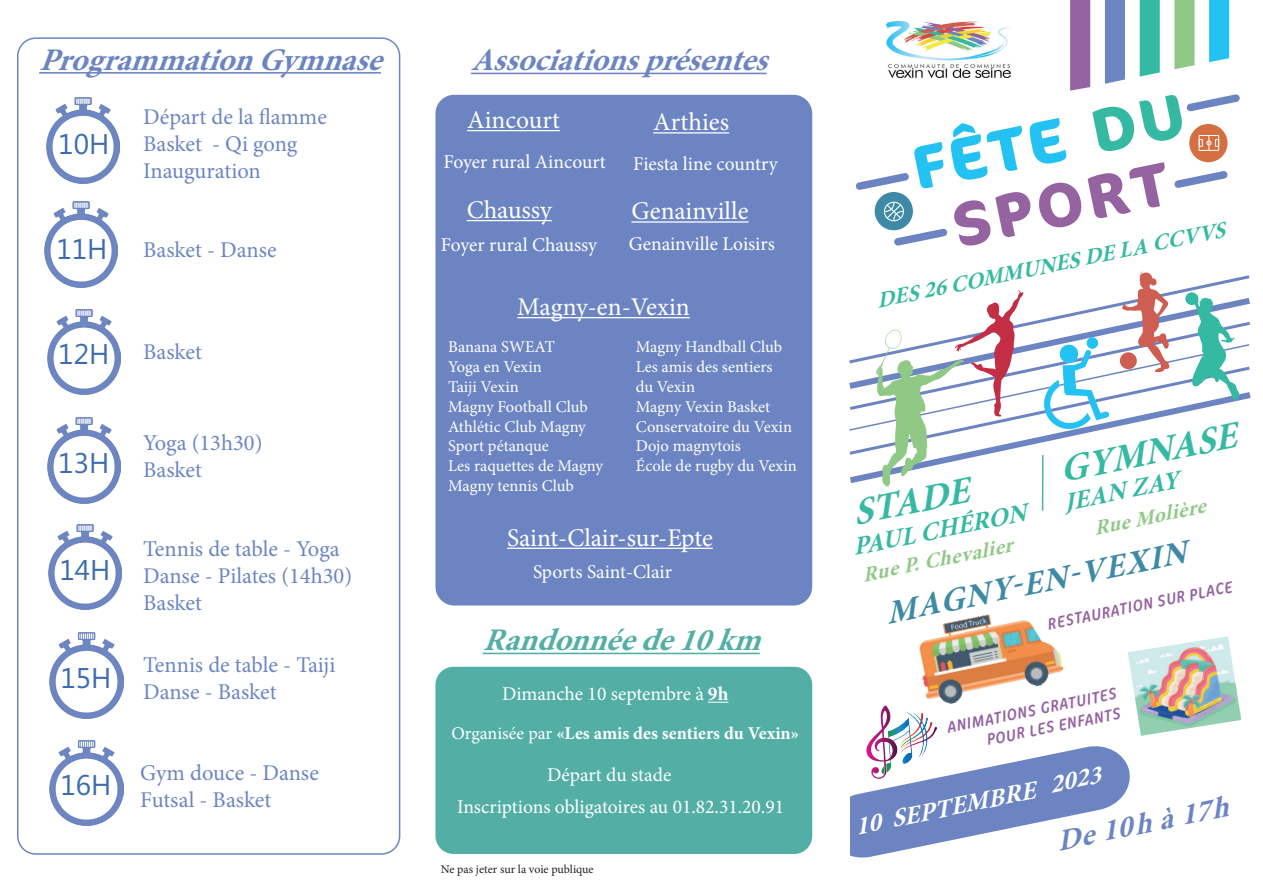
<style>
.page{position:relative;width:1263px;height:893px;background:#fff}
.page>*{position:absolute;margin:0;border:0;box-sizing:border-box;transform-origin:0 0}
.t1{font:700 61.5px/64.8px "Cocon Pro";color:#9663a1;text-align:center}
.t2{font:italic 700 37.5px "Minion Pro";color:#35b9a3}
.t3{font:italic 700 33px "Minion Pro";color:#3e8aa6}
.t4{font:italic 700 31.5px "Minion Pro";color:#6c85c2}
.t5{font:italic 700 31.5px "Minion Pro";color:#53afa6}
.t6{font:italic 700 30px "Minion Pro";color:#6c85c2}
.t7{font:28.5px "Microsoft Phags Pa";color:#3d6cae}
.t8{font:25.5px "Minion Pro";color:#fff}
.t9{font:italic 700 25.5px "Minion Pro";color:#35b9a3}
.t10{font:italic 700 25.5px "Minion Pro";color:#fff}
.t11{font:22.5px/27px "Minion Pro";color:#6c85c2}
.t12{font:italic 700 22.5px "Minion Pro";color:#35b9a3}
.t13{font:italic 700 21px "Minion Pro";color:#8fc985}
.t14{font:19.5px "Minion Pro";color:#fff}
.t15{font:700 18px "Minion Pro";color:#fff}
.t16{font:16.5px/19.8px "Minion Pro";color:#fff}
.t17{font:italic condensed 16.5px/20px "Cocon Pro";color:#9663a1;text-align:right}
.t18{font:12px "Minion Pro";color:#231f20}
.s1{font-weight:700}
.s2{font-weight:400}
.s3{color:#23c2f2}
.s4{color:#35b9a3}
</style>
<div class="page">
<div style="left:436px;top:96px;width:375px;height:509px;background:#6c85c2;border-radius:18px"></div>
<div style="left:435px;top:95px;width:377px;height:510px;border:2px solid #6c85c2;border-radius:18px"></div>
<div style="left:435px;top:667px;width:377px;height:187px;background:#53afa6;border-radius:18px"></div>
<img style="left:47px;top:309px;width:74px;height:86px">
<img style="left:44px;top:202px;width:74px;height:85px">
<svg style="left:1070px;top:0;width:20px;height:91px;background:#9967a3"></svg>
<img style="left:887px;top:22px;width:124px;height:56px">
<div style="left:1105px;top:0;width:20px;height:84px;background:#6c85c2"></div>
<svg style="left:1140px;top:0;width:20px;height:77px;background:#3dbba6"></svg>
<svg style="left:1174px;top:0;width:20px;height:69px"></svg>
<svg style="left:1209px;top:0;width:20px;height:62px"></svg>
<svg style="left:1187px;top:94px;width:53px;height:17px"></svg>
<svg style="left:856px;top:173px;width:53px;height:17px"></svg>
<svg style="left:1174px;top:171px;width:54px;height:17px"></svg>
<svg style="left:894px;top:229px;width:53px;height:17px"></svg>
<svg style="left:850px;top:746px;width:280px;height:112px"></svg>
<div style="left:875px;top:192px;width:38px;height:38px;background:#3e8aa6;border-radius:50%"></div>
<svg style="left:884px;top:202px;width:20px;height:19px"></svg>
<svg style="left:849px;top:271px;width:402px;height:216px"></svg>
<div style="left:1189px;top:124px;width:38px;height:38px;background:#d36f41;border-radius:50%"></div>
<svg style="left:1198px;top:135px;width:21px;height:16px"></svg>
<div style="left:17px;top:37px;width:383px;height:818px;border:2px solid #6c85c2;border-radius:18px"></div>
<hr style="left:1042px;top:455px;width:1px;height:56px;background:#53afa6">
<img style="left:47px;top:418px;width:74px;height:85px">
<img style="left:48px;top:524px;width:74px;height:86px">
<img style="left:50px;top:633px;width:73px;height:85px">
<img style="left:50px;top:740px;width:73px;height:86px">
<hr style="left:471px;top:73px;width:296px;height:1px;background:#6c85c2">
<hr style="left:483px;top:653px;width:277px;height:1px;background:#53afa6">
<svg style="left:708px;top:702px;width:20px;height:1px"></svg>
<img style="left:1044px;top:338px;width:64px;height:91px">
<hr style="left:39px;top:72px;width:342px;height:2px;background:#6c85c2">
<img style="left:46px;top:98px;width:74px;height:85px">
<hr style="left:517px;top:317px;width:173px;height:1px;background:#fff">
<hr style="left:507px;top:548px;width:206px;height:1px;background:#fff">
<hr style="left:467px;top:220px;width:85px;height:1px;background:#fff">
<hr style="left:631px;top:221px;width:117px;height:2px;background:#fff">
<hr style="left:653px;top:132px;width:76px;height:2px;background:#fff">
<hr style="left:467px;top:130px;width:93px;height:1px;background:#fff">
<img style="left:866px;top:706px;width:71px;height:72px">
<img style="left:1128px;top:636px;width:113px;height:100px">
<img style="left:912px;top:614px;width:152px;height:94px">
<h3 class="t4" style="left:39px;top:37px;width:359px">ProgrammationGymnase</h3>
<h3 class="t11" style="left:143px;top:103px;width:185px">Départ de la flamme<br>Basket - Qi gong<br>Inauguration</h3>
<h3 class="t7" style="left:58px;top:124px;width:52px">10H</h3>
<h3 class="t7" style="left:56px;top:229px;width:52px">11H</h3>
<h3 class="t11" style="left:143px;top:236px;width:135px">Basket - Danse</h3>
<h3 class="t7" style="left:58px;top:334px;width:52px">12H</h3>
<h3 class="t7" style="left:58px;top:443px;width:52px">13H</h3>
<h3 class="t7" style="left:59px;top:550px;width:52px">14H</h3>
<h3 class="t7" style="left:60px;top:658px;width:52px">15H</h3>
<h3 class="t7" style="left:60px;top:765px;width:52px">16H</h3>
<h3 class="t11" style="left:143px;top:339px;width:60px">Basket</h3>
<h3 class="t11" style="left:143px;top:429px;width:121px">Yoga (13h30)<br>Basket</h3>
<h3 class="t11" style="left:143px;top:536px;width:210px">Tennis de table - Yoga<br>Danse - Pilates (14h30)<br>Basket</h3>
<h3 class="t11" style="left:143px;top:651px;width:194px">Tennis de table - Taiji<br>Danse - Basket</h3>
<h3 class="t11" style="left:140px;top:759px;width:180px">Gym douce - Danse<br>Futsal - Basket</h3>
<h3 class="t4" style="left:471px;top:38px;width:313px">Associationsprésentes</h3>
<h3 class="t8" style="left:467px;top:103px;width:94px">Aincourt</h3>
<p class="t14" style="left:443px;top:149px;width:164px">Foyer rural Aincourt</p>
<h3 class="t8" style="left:467px;top:193px;width:87px">Chaussy</h3>
<p class="t14" style="left:441px;top:231px;width:158px">Foyer rural Chaussy</p>
<h3 class="t8" style="left:653px;top:105px;width:77px">Arthies</h3>
<p class="t14" style="left:633px;top:151px;width:146px">Fiesta line country</p>
<h3 class="t8" style="left:631px;top:194px;width:119px">Genainville</h3>
<p class="t14" style="left:629px;top:231px;width:148px">Genainville Loisirs</p>
<h3 class="t8" style="left:517px;top:290px;width:174px">Magny-en-Vexin</h3>
<p class="t16" style="left:448px;top:337px;width:156px">Banana SWEAT<br>Yoga en Vexin<br>Taiji Vexin<br>Magny Football Club<br>Athlétic Club Magny<br>Sport pétanque<br>Les raquettes de Magny<br>Magny tennis Club</p>
<p class="t16" style="left:636px;top:337px;width:162px">Magny Handball Club<br>Les amis des sentiers<br>du Vexin<br>Magny Vexin Basket<br>Conservatoire du Vexin<br>Dojo magnytois<br>École de rugby du Vexin</p>
<h3 class="t8" style="left:507px;top:520px;width:207px">Saint-Clair-sur-Epte</h3>
<p class="t14" style="left:533px;top:559px;width:140px">Sports Saint-Clair</p>
<h3 class="t5" style="left:483px;top:618px;width:294px">Randonnéede10km</h3>
<p class="t14" style="left:502px;top:681px;width:228px">Dimanche 10 septembre à <span class="s1">9h</span></p>
<p class="t15" style="left:451px;top:720px;width:349px"><span class="s2">Organisée par</span> «Les amis des sentiers du Vexin»</p>
<p class="t14" style="left:547px;top:762px;width:126px">Départ du stade</p>
<p class="t14" style="left:457px;top:794px;width:328px">Inscriptions obligatoires au 01.82.31.20.91</p>
<p class="t18" style="left:441px;top:861px;width:154px">Ne pas jeter sur la voie publique</p>
<h1 class="t1" style="left:906px;top:136px;width:278px;rotate:-12deg"><span class="s3">FÊTE</span> <span class="s4">DU<br></span>SPORT</h1>
<h3 class="t12" style="left:874px;top:286px;width:356px;rotate:-12deg">DES 26 COMMUNES DE LA CCVVS</h3>
<h2 class="t2" style="left:1054px;top:445px;width:181px;rotate:-12deg">GYMNASE</h2>
<h3 class="t9" style="left:1060px;top:486px;width:118px;rotate:-12deg">JEAN ZAY</h3>
<h2 class="t2" style="left:847px;top:488px;width:119px;rotate:-12deg">STADE</h2>
<p class="t13" style="left:1091px;top:514px;width:115px;rotate:-12deg">Rue Molière</p>
<h3 class="t9" style="left:849px;top:530px;width:177px;rotate:-12deg">PAUL CHÉRON</h3>
<h3 class="t3" style="left:881px;top:592px;width:306px;rotate:-12deg">MAGNY-EN-VEXIN</h3>
<p class="t13" style="left:859px;top:561px;width:154px;rotate:-12deg">Rue P. Chevalier</p>
<p class="t17" style="left:1046px;top:615px;width:190px;rotate:-12deg">RESTAURATION SUR PLACE</p>
<p class="t17" style="left:945px;top:718px;width:174px;rotate:-12deg">ANIMATIONS GRATUITES<br>POUR LES ENFANTS</p>
<h3 class="t10" style="left:851px;top:810px;width:252px;rotate:-12deg">10 SEPTEMBRE 2023</h3>
<h3 class="t6" style="left:1052px;top:821px;width:176px;rotate:-12deg">De 10h à 17h</h3>
</div>
